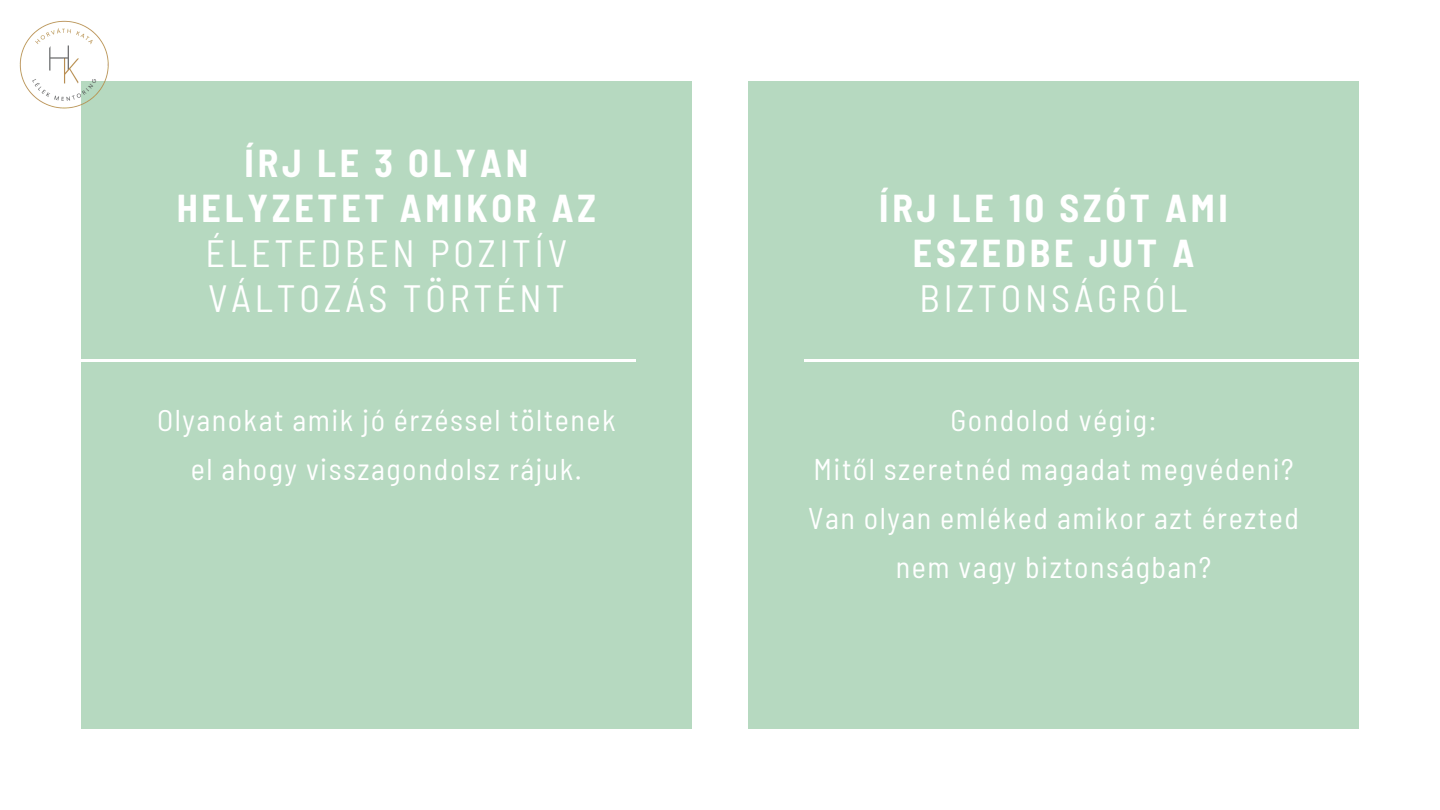
<style>
.page{position:relative;width:1440px;height:810px;background:#fff}
.page>*{position:absolute;margin:0;border:0;box-sizing:border-box;transform-origin:0 0}
.t1{font:700 semi-condensed 38px/45px "Barlow";letter-spacing:.1em;color:#fff;text-align:center}
.t2{font:semi-condensed 38px/45px "Barlow";letter-spacing:.1em;color:#fff}
.t3{font:semi-condensed 30px/48.8px "Barlow";letter-spacing:.05em;color:#fff;text-align:center}
</style>
<div class="page">
<div style="left:81px;top:81px;width:611px;height:648px;background:#b6d9c0"></div>
<div style="left:748px;top:81px;width:611px;height:648px;background:#b6d9c0"></div>
<hr style="left:804px;top:360px;width:636px;height:2px;background:#fff">
<hr style="left:0;top:360px;width:636px;height:2px;background:#fff">
<img style="left:19px;top:20px;width:90px;height:89px">
<p class="t1" style="left:177px;top:140px;width:421px">ÍRJ LE 3 OLYAN<br>HELYZETET AMIKOR AZ</p>
<p class="t2" style="left:205px;top:230px;width:363px">ÉLETEDBEN POZITÍV<br>VÁLTOZÁS TÖRTÉNT</p>
<p class="t3" style="left:157px;top:395px;width:460px">Olyanokat amik jó érzéssel töltenek el ahogy visszagondolsz rájuk.</p>
<p class="t1" style="left:879px;top:185px;width:350px">ÍRJ LE 10 SZÓT AMI<br>ESZEDBE JUT A</p>
<p class="t2" style="left:920px;top:275px;width:270px">BIZTONSÁGRÓL</p>
<p class="t3" style="left:808px;top:395px;width:492px">Gondolod végig:<br>Mitől szeretnéd magadat megvédeni?<br>Van olyan emléked amikor azt érezted nem vagy biztonságban?</p>
</div>
